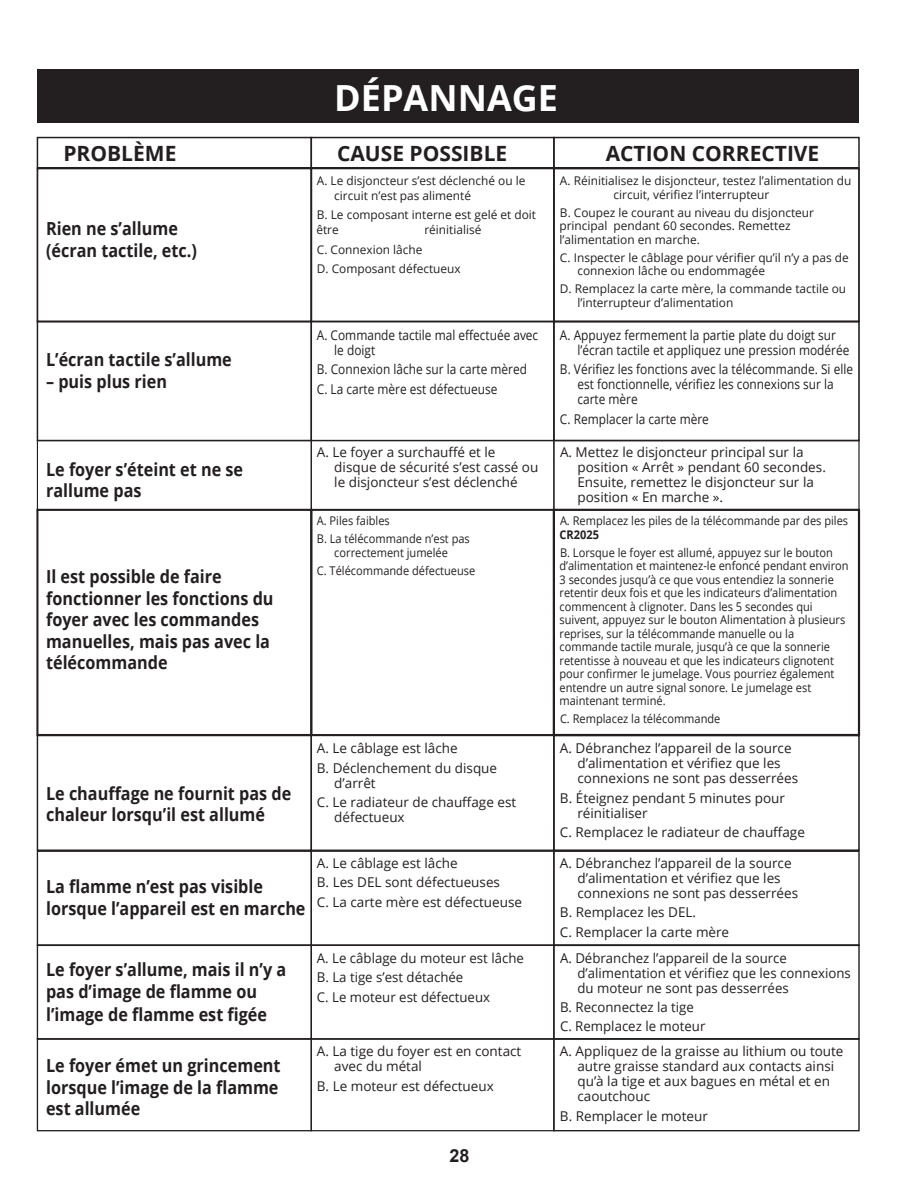
<style>
.page{position:relative;width:918px;height:1188px;background:#fff}
.page>*{position:absolute;margin:0;border:0;box-sizing:border-box;transform-origin:0 0}
.t1{font:700 36px "Open Sans";color:#fff}
.t2{font:700 21px "Open Sans";color:#231f20}
.t3{font:700 18px/21.6px "Open Sans";color:#231f20;scale:.9 1}
.t4{font:700 18px "Arial";color:#231f20}
.t5{font:13.5px/15px "Open Sans";color:#231f20}
.t6{font:13.5px/15px "Open Sans";color:#231f20;scale:.88 1}
.t7{font:12px/13.5px "Open Sans";color:#231f20;scale:.92 1}
.t8{font:12px/13.5px "Open Sans";color:#231f20}
.t9{font:700 12px "Open Sans";color:#231f20;scale:.92 1}
</style>
<div class="page">
<div style="left:37px;top:69px;width:822px;height:54px;background:#231f20"></div>
<div style="left:310px;top:168px;width:245px;height:154px;border:2px solid #231f20"></div>
<div style="left:553px;top:168px;width:307px;height:154px;border:2px solid #231f20"></div>
<div style="left:37px;top:321px;width:275px;height:120px;border:2px solid #231f20"></div>
<div style="left:311px;top:321px;width:244px;height:120px;border:1px solid #231f20"></div>
<div style="left:553px;top:321px;width:307px;height:120px;border:2px solid #231f20"></div>
<div style="left:37px;top:440px;width:275px;height:70px;border:1px solid #231f20"></div>
<div style="left:311px;top:440px;width:243px;height:70px;border:1px solid #231f20"></div>
<div style="left:553px;top:440px;width:307px;height:70px;border:1px solid #231f20"></div>
<div style="left:36px;top:509px;width:276px;height:227px;border:2px solid #231f20"></div>
<div style="left:310px;top:509px;width:245px;height:227px;border:2px solid #231f20"></div>
<div style="left:553px;top:509px;width:307px;height:227px;border:2px solid #231f20"></div>
<div style="left:37px;top:735px;width:275px;height:116px;border:1px solid #231f20"></div>
<div style="left:311px;top:735px;width:244px;height:116px;border:1px solid #231f20"></div>
<div style="left:553px;top:735px;width:307px;height:116px;border:2px solid #231f20"></div>
<div style="left:37px;top:1038px;width:275px;height:93px;border:1px solid #231f20"></div>
<div style="left:311px;top:1038px;width:244px;height:93px;border:1px solid #231f20"></div>
<div style="left:553px;top:1038px;width:307px;height:93px;border:1px solid #231f20"></div>
<div style="left:37px;top:137px;width:275px;height:32px;border:2px solid #231f20"></div>
<div style="left:311px;top:137px;width:244px;height:32px;border:2px solid #231f20"></div>
<div style="left:553px;top:137px;width:307px;height:32px;border:2px solid #231f20"></div>
<div style="left:37px;top:851px;width:275px;height:95px;border:1px solid #231f20"></div>
<div style="left:311px;top:851px;width:244px;height:95px;border:1px solid #231f20"></div>
<div style="left:553px;top:851px;width:307px;height:95px;border:1px solid #231f20"></div>
<h1 class="t1" style="left:334px;top:72px;width:225px">DÉPANNAGE</h1>
<h2 class="t2" style="left:63px;top:138px;width:115px">PROBLÈME</h2>
<h2 class="t2" style="left:337px;top:138px;width:172px">CAUSE POSSIBLE</h2>
<h2 class="t2" style="left:606px;top:138px;width:215px">ACTION CORRECTIVE</h2>
<h3 class="t3" style="left:46px;top:217px;width:169px">Rien ne s’allume (écran tactile, etc.)</h3>
<h3 class="t3" style="left:46px;top:348px;width:208px">L’écran tactile s’allume</h3>
<h3 class="t3" style="left:46px;top:370px;width:136px">– puis plus rien</h3>
<h3 class="t3" style="left:46px;top:458px;width:220px">Le foyer s’éteint et ne se rallume pas</h3>
<h3 class="t3" style="left:46px;top:565px;width:254px">Il est possible de faire fonctionner les fonctions du foyer avec les commandes manuelles, mais pas avec la télécommande</h3>
<h3 class="t3" style="left:46px;top:782px;width:274px">Le chauffage ne fournit pas de chaleur lorsqu’il est allumé</h3>
<h3 class="t3" style="left:46px;top:875px;width:290px">La flamme n’est pas visible lorsque l’appareil est en marche</h3>
<h3 class="t3" style="left:46px;top:957px;width:268px;line-height:22.5px">Le foyer s’allume, mais il n’y a pas d’image de flamme ou l’image de flamme est figée</h3>
<h3 class="t3" style="left:46px;top:1054px;width:262px;text-align:justify">Le foyer émet un grincement lorsque l’image de la flamme est allumée</h3>
<p class="t8" style="left:334px;top:173px;width:193px;line-height:15px;text-indent:-17px">A. Le disjoncteur s’est déclenché ou le circuit n’est pas alimenté</p>
<p class="t8" style="left:316px;top:207px;width:221px;line-height:15px">B. Le composant interne est gelé et doit être</p>
<p class="t8" style="left:424px;top:223px;width:58px">réinitialisé</p>
<p class="t8" style="left:317px;top:240px;width:145px;line-height:19.5px">C. Connexion lâche<br>D. Composant défectueux</p>
<p class="t6" style="left:334px;top:327px;width:233px;text-indent:-17px">A. Commande tactile mal effectuée avec le doigt</p>
<p class="t6" style="left:317px;top:359px;width:240px;line-height:19.5px">B. Connexion lâche sur la carte mèred<br>C. La carte mère est défectueuse</p>
<p class="t8" style="left:614px;top:174px;width:240px;text-indent:-54px">A. Réinitialisez le disjoncteur, testez l’alimentation du circuit, vérifiez l’interrupteur</p>
<p class="t8" style="left:560px;top:205px;width:256px">B. Coupez le courant au niveau du disjoncteur principal pendant 60 secondes. Remettez l’alimentation en marche.</p>
<p class="t8" style="left:577px;top:250px;width:273px;text-indent:-17px">C. Inspecter le câblage pour vérifier qu’il n’y a pas de connexion lâche ou endommagée</p>
<p class="t8" style="left:577px;top:282px;width:270px;text-indent:-17px">D. Remplacez la carte mère, la commande tactile ou l’interrupteur d’alimentation</p>
<p class="t6" style="left:577px;top:327px;width:311px;text-indent:-17px">A. Appuyez fermement la partie plate du doigt sur l’écran tactile et appliquez une pression modérée</p>
<p class="t6" style="left:577px;top:362px;width:315px;text-indent:-17px">B. Vérifiez les fonctions avec la télécommande. Si elle est fonctionnelle, vérifiez les connexions sur la carte mère</p>
<p class="t6" style="left:560px;top:411px;width:171px">C. Remplacer la carte mère</p>
<p class="t5" style="left:334px;top:444px;width:205px;text-indent:-17px">A. Le foyer a surchauffé et le disque de sécurité s’est cassé ou le disjoncteur s’est déclenché</p>
<p class="t5" style="left:577px;top:444px;width:250px;text-indent:-17px">A. Mettez le disjoncteur principal sur la position « Arrêt » pendant 60 secondes.<br>Ensuite, remettez le disjoncteur sur la position « En marche ».</p>
<p class="t7" style="left:317px;top:511px;width:168px;line-height:18px">A. Piles faibles<br>B. La télécommande n’est pas</p>
<p class="t7" style="left:317px;top:543px;width:174px;line-height:18px;text-indent:17px">correctement jumelée<br>C. Télécommande défectueuse</p>
<p class="t7" style="left:560px;top:514px;width:315px">A. Remplacez les piles de la télécommande par des piles</p>
<p class="t9" style="left:560px;top:526px;width:44px">CR2025</p>
<p class="t7" style="left:560px;top:545px;width:316px">B. Lorsque le foyer est allumé, appuyez sur le bouton d’alimentation et maintenez-le enfoncé pendant environ 3 secondes jusqu’à ce que vous entendiez la sonnerie retentir deux fois et que les indicateurs d’alimentation commencent à clignoter. Dans les 5 secondes qui suivent, appuyez sur le bouton Alimentation à plusieurs reprises, sur la télécommande manuelle ou la commande tactile murale, jusqu’à ce que la sonnerie retentisse à nouveau et que les indicateurs clignotent pour confirmer le jumelage. Vous pourriez également entendre un autre signal sonore. Le jumelage est maintenant terminé.</p>
<p class="t7" style="left:560px;top:712px;width:176px">C. Remplacez la télécommande</p>
<p class="t5" style="left:317px;top:738px;width:182px;line-height:19.5px">A. Le câblage est lâche<br>B. Déclenchement du disque</p>
<p class="t5" style="left:317px;top:773px;width:201px;line-height:19.5px;text-indent:17px">d’arrêt<br>C. Le radiateur de chauffage est</p>
<p class="t5" style="left:334px;top:810px;width:72px">défectueux</p>
<p class="t5" style="left:577px;top:741px;width:222px;text-indent:-17px">A. Débranchez l’appareil de la source d’alimentation et vérifiez que les connexions ne sont pas desserrées</p>
<p class="t5" style="left:577px;top:790px;width:209px;text-indent:-17px">B. Éteignez pendant 5 minutes pour réinitialiser</p>
<p class="t5" style="left:560px;top:825px;width:246px">C. Remplacez le radiateur de chauffage</p>
<p class="t5" style="left:317px;top:853px;width:207px;line-height:19.5px">A. Le câblage est lâche<br>B. Les DEL sont défectueuses<br>C. La carte mère est défectueuse</p>
<p class="t5" style="left:577px;top:855px;width:222px;text-indent:-17px">A. Débranchez l’appareil de la source d’alimentation et vérifiez que les connexions ne sont pas desserrées</p>
<p class="t5" style="left:560px;top:902px;width:171px;line-height:19.5px">B. Remplacez les DEL.<br>C. Remplacer la carte mère</p>
<p class="t5" style="left:317px;top:948px;width:209px;line-height:19.5px">A. Le câblage du moteur est lâche<br>B. La tige s’est détachée<br>C. Le moteur est défectueux</p>
<p class="t5" style="left:577px;top:950px;width:275px;text-indent:-17px">A. Débranchez l’appareil de la source d’alimentation et vérifiez que les connexions du moteur ne sont pas desserrées</p>
<p class="t5" style="left:560px;top:997px;width:147px;line-height:19.5px">B. Reconnectez la tige<br>C. Remplacez le moteur</p>
<p class="t5" style="left:334px;top:1044px;width:189px;text-indent:-17px">A. La tige du foyer est en contact avec du métal</p>
<p class="t5" style="left:317px;top:1078px;width:178px">B. Le moteur est défectueux</p>
<p class="t5" style="left:577px;top:1044px;width:268px;text-indent:-17px">A. Appliquez de la graisse au lithium ou toute autre graisse standard aux contacts ainsi qu’à la tige et aux bagues en métal et en caoutchouc</p>
<p class="t5" style="left:560px;top:1108px;width:149px">B. Remplacer le moteur</p>
<h3 class="t4" style="left:450px;top:1144px;width:22px">28</h3>
</div>
